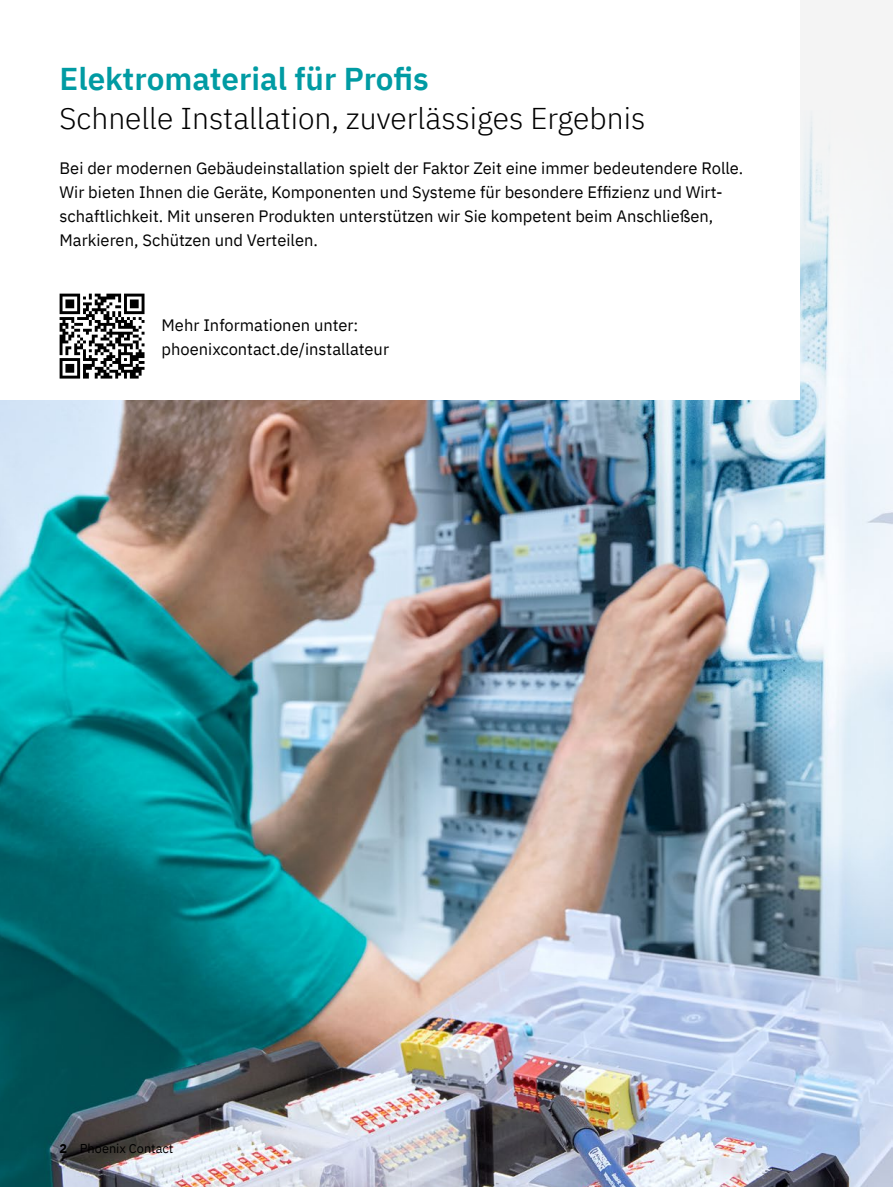
<style>
.page{position:relative;width:893px;height:1187px;background:#fff}
.page>*{position:absolute;margin:0;border:0;box-sizing:border-box;transform-origin:0 0}
.t1{font:31.5px "IBM Plex Sans Sm Bld";color:#009ba3}
.t2{font:300 30px "IBM Plex Sans";color:#000}
.t3{font:16.5px/24px "IBM Plex Sans";color:#000}
.t4{font:12.75px "IBM Plex Sans";color:#000}
.s1{font-weight:700}
</style>
<div class="page">
<img style="left:0;top:111px;width:893px;height:1075px">
<div style="left:0;top:0;width:799px;height:400px;background:#fff"></div>
<svg style="left:60px;top:293px;width:85px;height:85px"></svg>
<h1 class="t1" style="left:60px;top:54px;width:371px">Elektromaterial für Profis</h1>
<h2 class="t2" style="left:60px;top:96px;width:587px">Schnelle Installation, zuverlässiges Ergebnis</h2>
<p class="t3" style="left:60px;top:155px;width:685px">Bei der modernen Gebäudeinstallation spielt der Faktor Zeit eine immer bedeutendere Rolle.<br>Wir bieten Ihnen die Geräte, Komponenten und Systeme für besondere Effizienz und Wirt&shy;schaftlichkeit. Mit unseren Produkten unterstützen wir Sie kompetent beim Anschließen, Markieren, Schützen und Verteilen.</p>
<p class="t3" style="left:162px;top:311px;width:229px">Mehr Informationen unter: phoenixcontact.de/installateur</p>
<p class="t4" style="left:60px;top:1138px;width:115px"><span class="s1">2</span> Phoenix Contact</p>
</div>
